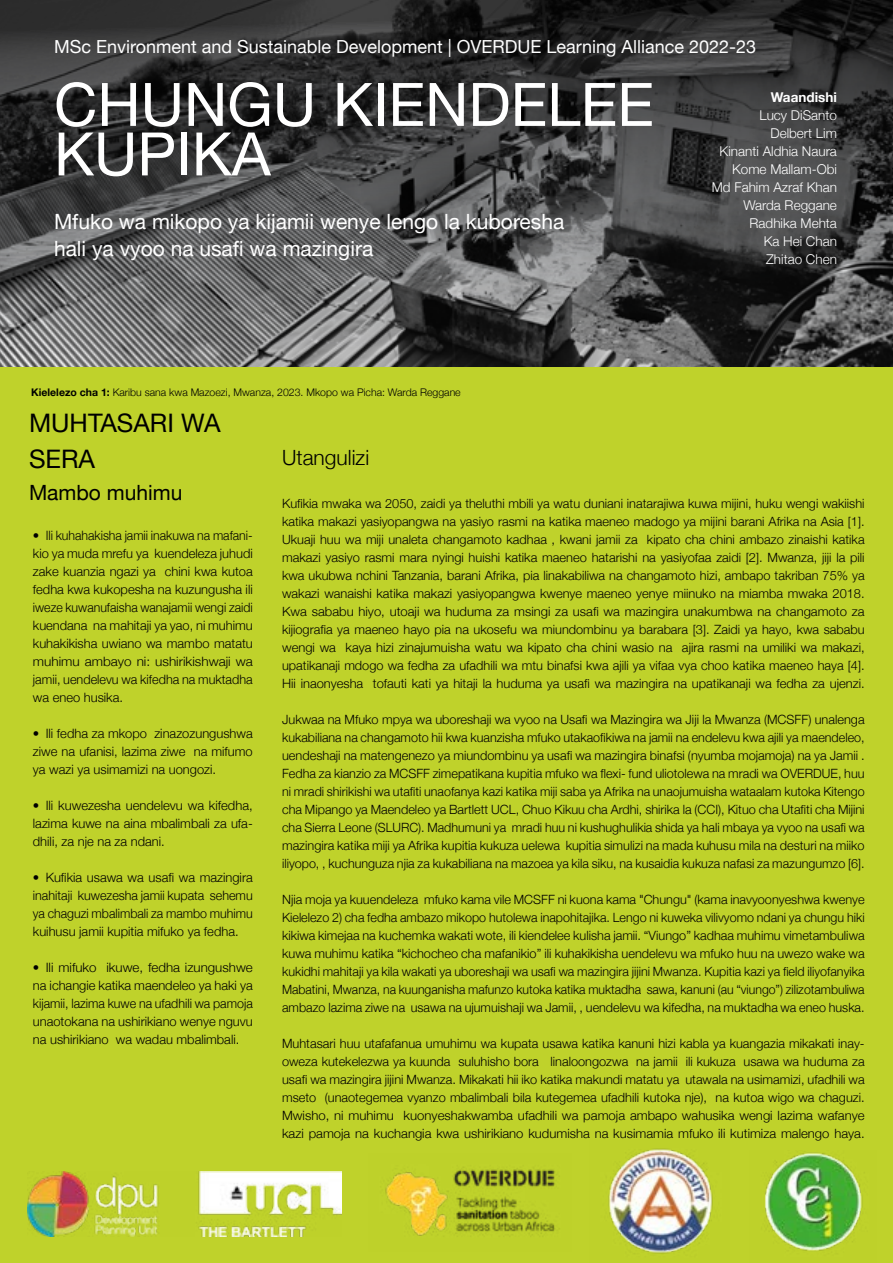
<style>
.page{position:relative;width:893px;height:1263px;background:#bfd22b}
.page>*{position:absolute;margin:0;border:0;box-sizing:border-box;transform-origin:0 0}
.t1{font:60px/49.5px "Helvetica Neue";color:#fff}
.t2{font:25.5px/36px "Helvetica Neue";color:#000}
.t3{font:21px/27px "Helvetica Neue";color:#fff}
.t4{font:21px "Helvetica Neue";color:#000}
.t5{font:300 21px "Helvetica Neue";color:#000}
.t6{font:18px "Helvetica Neue";color:#fff}
.t7{font:300 13.5px/18px "Helvetica Neue";color:#fff;text-align:right}
.t8{font:700 13.5px "Helvetica Neue";color:#fff}
.t9{font:300 12.9px/18px "Helvetica Neue";color:#000;text-align:justify}
.t10{font:300 12.75px/18px "Helvetica Neue";color:#000;text-align:justify}
.t11{font:300 10.5px "Helvetica Neue";color:#000}
.s1{font-weight:700}
</style>
<div class="page">
<img style="left:385px;top:1167px;width:175px;height:69px">
<img style="left:608px;top:1148px;width:105px;height:106px">
<img style="left:765px;top:1152px;width:98px;height:99px">
<img style="left:28px;top:1172px;width:313px;height:65px">
<svg style="left:0;top:0;width:893px;height:367px;background:#434444"></svg>
<h3 class="t6" style="left:54px;top:34px;width:704px">MSc Environment and Sustainable Development | OVERDUE Learning Alliance 2022-23</h3>
<h1 class="t1" style="left:54px;top:83px;width:601px">CHUNGU KIENDELEE<br>KUPIKA</h1>
<h3 class="t3" style="left:54px;top:210px;width:512px">Mfuko wa mikopo ya kijamii wenye lengo la kuboresha hali ya vyoo na usafi wa mazingira</h3>
<p class="t11" style="left:31px;top:384px;width:431px"><span class="s1">Kielelezo cha 1:</span> Karibu sana kwa Mazoezi, Mwanza, 2023. Mkopo wa Picha: Warda Reggane</p>
<p class="t8" style="left:771px;top:87px;width:68px">Waandishi</p>
<p class="t7" style="left:712px;top:106px;width:127px">Lucy DiSanto<br>Delbert Lim<br>Kinanti Aldhia Naura<br>Kome Mallam-Obi<br>Md Fahim Azraf Khan<br>Warda Reggane<br>Radhika Mehta<br>Ka Hei Chan<br>Zhitao Chen</p>
<h2 class="t2" style="left:29px;top:406px;width:193px">MUHTASARI WA<br>SERA</h2>
<h3 class="t4" style="left:29px;top:477px;width:155px">Mambo muhimu</h3>
<p class="t9" style="left:33px;top:525px;width:221px">• Ili kuhahakisha jamii inakuwa na mafani&shy;kio ya muda mrefu ya kuendeleza juhudi zake kuanzia ngazi ya chini kwa kutoa fedha kwa kukopesha na kuzungusha ili iweze kuwanufaisha wanajamii wengi zaidi kuendana na mahitaji ya yao, ni muhimu kuhakikisha uwiano wa mambo matatu muhimu ambayo ni: ushirikishwaji wa jamii, uendelevu wa kifedha na muktadha wa eneo husika.</p>
<p class="t9" style="left:33px;top:723px;width:221px">• Ili fedha za mkopo zinazozungushwa ziwe na ufanisi, lazima ziwe na mifumo ya wazi ya usimamizi na uongozi.</p>
<p class="t9" style="left:33px;top:795px;width:221px">• Ili kuwezesha uendelevu wa kifedha, lazima kuwe na aina mbalimbali za ufa&shy;dhili, za nje na za ndani.</p>
<p class="t9" style="left:33px;top:867px;width:221px">• Kufikia usawa wa usafi wa mazingira inahitaji kuwezesha jamii kupata sehemu ya chaguzi mbalimbali za mambo muhimu kuihusu jamii kupitia mifuko ya fedha.</p>
<p class="t9" style="left:33px;top:957px;width:221px">• Ili mifuko ikuwe, fedha izungushwe na ichangie katika maendeleo ya haki ya kijamii, lazima kuwe na ufadhili wa pamoja unaotokana na ushirikiano wenye nguvu na ushirikiano wa wadau mbalimbali.</p>
<h3 class="t5" style="left:282px;top:440px;width:89px">Utangulizi</h3>
<p class="t10" style="left:282px;top:493px;width:584px">Kufikia mwaka wa 2050, zaidi ya theluthi mbili ya watu duniani inatarajiwa kuwa mijini, huku wengi wakiishi katika makazi yasiyopangwa na yasiyo rasmi na katika maeneo madogo ya mijini barani Afrika na Asia [1].<br>Ukuaji huu wa miji unaleta changamoto kadhaa , kwani jamii za kipato cha chini ambazo zinaishi katika makazi yasiyo rasmi mara nyingi huishi katika maeneo hatarishi na yasiyofaa zaidi [2]. Mwanza, jiji la pili kwa ukubwa nchini Tanzania, barani Afrika, pia linakabiliwa na changamoto hizi, ambapo takriban 75% ya wakazi wanaishi katika makazi yasiyopangwa kwenye maeneo yenye miinuko na miamba mwaka 2018.<br>Kwa sababu hiyo, utoaji wa huduma za msingi za usafi wa mazingira unakumbwa na changamoto za kijiografia ya maeneo hayo pia na ukosefu wa miundombinu ya barabara [3]. Zaidi ya hayo, kwa sababu wengi wa kaya hizi zinajumuisha watu wa kipato cha chini wasio na ajira rasmi na umiliki wa makazi, upatikanaji mdogo wa fedha za ufadhili wa mtu binafsi kwa ajili ya vifaa vya choo katika maeneo haya [4].<br>Hii inaonyesha tofauti kati ya hitaji la huduma ya usafi wa mazingira na upatikanaji wa fedha za ujenzi.</p>
<p class="t10" style="left:282px;top:709px;width:584px">Jukwaa na Mfuko mpya wa uboreshaji wa vyoo na Usafi wa Mazingira wa Jiji la Mwanza (MCSFF) unalenga kukabiliana na changamoto hii kwa kuanzisha mfuko utakaofikiwa na jamii na endelevu kwa ajili ya maendeleo, uendeshaji na matengenezo ya miundombinu ya usafi wa mazingira binafsi (nyumba mojamoja) na ya Jamii .<br>Fedha za kianzio za MCSFF zimepatikana kupitia mfuko wa flexi- fund uliotolewa na mradi wa OVERDUE, huu ni mradi shirikishi wa utafiti unaofanya kazi katika miji saba ya Afrika na unaojumuisha wataalam kutoka Kitengo cha Mipango ya Maendeleo ya Bartlett UCL, Chuo Kikuu cha Ardhi, shirika la (CCI), Kituo cha Utafiti cha Mijini cha Sierra Leone (SLURC). Madhumuni ya mradi huu ni kushughulikia shida ya hali mbaya ya vyoo na usafi wa mazingira katika miji ya Afrika kupitia kukuza uelewa kupitia simulizi na mada kuhusu mila na desturi na miiko iliyopo, , kuchunguza njia za kukabiliana na mazoea ya kila siku, na kusaidia kukuza nafasi za mazungumzo [6].</p>
<p class="t10" style="left:282px;top:889px;width:584px">Njia moja ya kuuendeleza mfuko kama vile MCSFF ni kuona kama "Chungu" (kama inavyoonyeshwa kwenye Kielelezo 2) cha fedha ambazo mikopo hutolewa inapohitajika. Lengo ni kuweka vilivyomo ndani ya chungu hiki kikiwa kimejaa na kuchemka wakati wote, ili kiendelee kulisha jamii. “Viungo” kadhaa muhimu vimetambuliwa kuwa muhimu katika “kichocheo cha mafanikio” ili kuhakikisha uendelevu wa mfuko huu na uwezo wake wa kukidhi mahitaji ya kila wakati ya uboreshaji wa usafi wa mazingira jijini Mwanza. Kupitia kazi ya field iliyofanyika Mabatini, Mwanza, na kuunganisha mafunzo kutoka katika muktadha sawa, kanuni (au “viungo”) zilizotambuliwa ambazo lazima ziwe na usawa na ujumuishaji wa Jamii, , uendelevu wa kifedha, na muktadha wa eneo huska.</p>
<p class="t10" style="left:282px;top:1033px;width:584px">Muhtasari huu utafafanua umuhimu wa kupata usawa katika kanuni hizi kabla ya kuangazia mikakati inay&shy;oweza kutekelezwa ya kuunda suluhisho bora linaloongozwa na jamii ili kukuza usawa wa huduma za usafi wa mazingira jijini Mwanza. Mikakati hii iko katika makundi matatu ya utawala na usimamizi, ufadhili wa mseto (unaotegemea vyanzo mbalimbali bila kutegemea ufadhili kutoka nje), na kutoa wigo wa chaguzi.<br>Mwisho, ni muhimu kuonyeshakwamba ufadhili wa pamoja ambapo wahusika wengi lazima wafanye kazi pamoja na kuchangia kwa ushirikiano kudumisha na kusimamia mfuko ili kutimiza malengo haya.</p>
</div>
